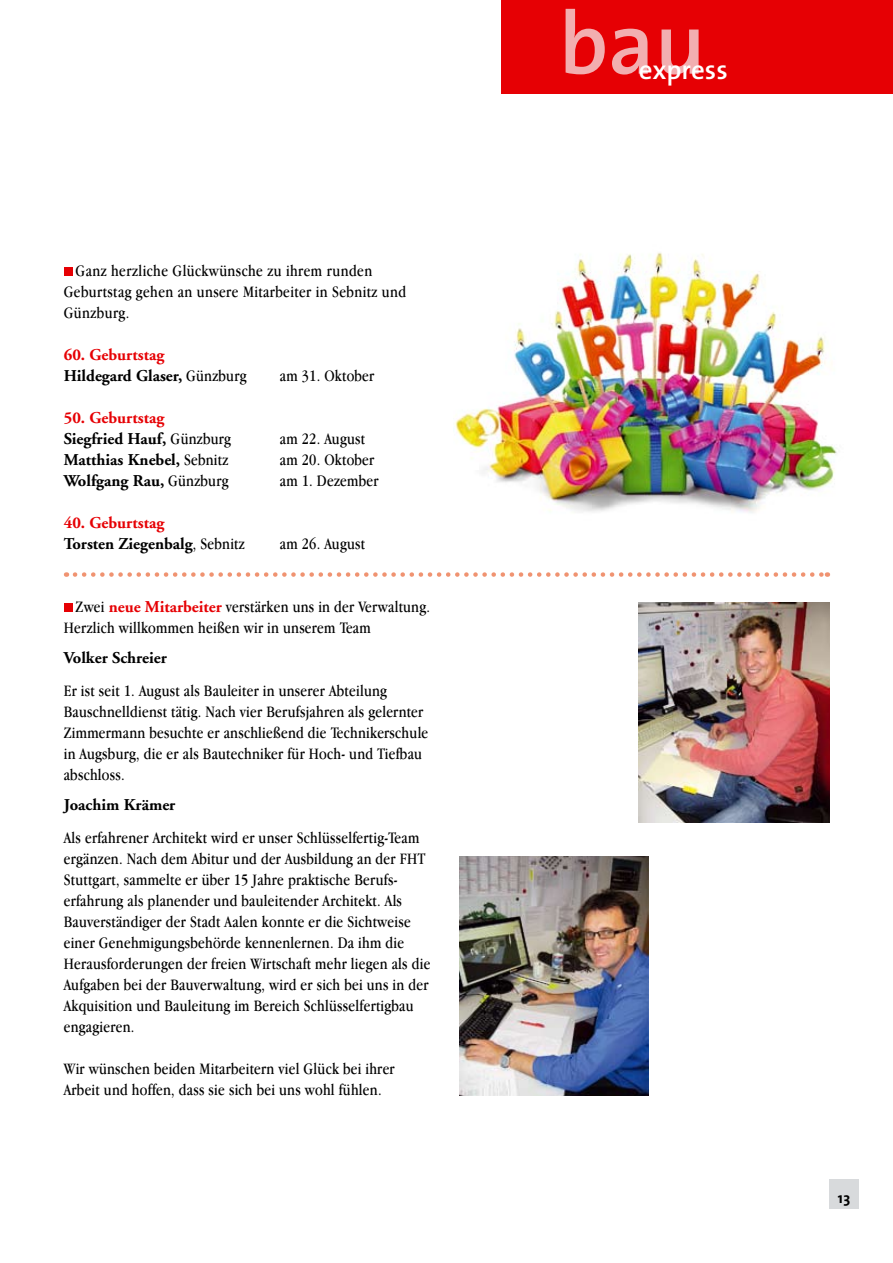
<style>
.page{position:relative;width:893px;height:1263px;background:#fff}
.page>*{position:absolute;margin:0;border:0;box-sizing:border-box;transform-origin:0 0}
.t1{font:600 27px "The Sans";color:#fff}
.t2{font:16.5px/21px "Apple Garamond";letter-spacing:.015em;color:#000}
.t3{font:700 16.5px/21px "Adobe Garamond";color:#000}
.t4{font:700 15px "The Sans";color:#000}
.s1{color:#e60004}
.s2{font-family:"Apple Garamond";font-weight:400}
.s3{font-family:"Adobe Garamond";font-weight:700;color:#e60004}
</style>
<div class="page">
<div style="left:829px;top:1179px;width:30px;height:30px;background:#d8dadc"></div>
<div style="left:502px;top:0;width:391px;height:94px;background:#e60004"></div>
<svg style="left:566px;top:9px;width:39px;height:65px"></svg>
<svg style="left:612px;top:29px;width:36px;height:46px"></svg>
<svg style="left:661px;top:30px;width:38px;height:45px"></svg>
<div style="left:64px;top:268px;width:8px;height:8px;background:#e60004"></div>
<div style="left:64px;top:604px;width:8px;height:8px;background:#e60004"></div>
<svg style="left:75px;top:572px;width:753px;height:5px"></svg>
<img style="left:638px;top:602px;width:191px;height:220px">
<img style="left:459px;top:856px;width:189px;height:239px">
<img style="left:454px;top:252px;width:383px;height:261px">
<p class="t2" style="left:64px;top:260px;width:344px;text-indent:12px">Ganz herzliche Glückwünsche zu ihrem runden<br>Geburtstag gehen an unsere Mitarbeiter in Sebnitz und<br>Günzburg.</p>
<p class="t3" style="left:64px;top:345px;width:184px"><span class="s1">60. Geburtstag<br></span>Hildegard Glaser, <span class="s2">Günzburg</span></p>
<p class="t2" style="left:280px;top:365px;width:96px">am 31. Oktober</p>
<p class="t3" style="left:64px;top:408px;width:169px"><span class="s1">50. Geburtstag<br></span>Siegfried Hauf, <span class="s2">Günzburg</span></p>
<p class="t2" style="left:280px;top:428px;width:87px">am 22. August</p>
<p class="t3" style="left:64px;top:450px;width:166px">Matthias Knebel, <span class="s2">Sebnitz</span></p>
<p class="t2" style="left:280px;top:449px;width:96px">am 20. Oktober</p>
<p class="t3" style="left:64px;top:471px;width:166px">Wolfgang Rau, <span class="s2">Günzburg</span></p>
<p class="t2" style="left:280px;top:470px;width:100px">am 1. Dezember</p>
<p class="t3" style="left:64px;top:513px;width:182px"><span class="s1">40. Geburtstag<br></span>Torsten Ziegenbalg<span class="s2">, Sebnitz</span></p>
<p class="t2" style="left:280px;top:533px;width:87px">am 26. August</p>
<p class="t2" style="left:64px;top:596px;width:368px;text-indent:12px">Zwei <span class="s3">neue Mitarbeiter</span> verstärken uns in der Verwaltung.<br>Herzlich willkommen heißen wir in unserem Team</p>
<p class="t3" style="left:64px;top:648px;width:105px">Volker Schreier</p>
<p class="t2" style="left:64px;top:680px;width:366px">Er ist seit 1. August als Bauleiter in unserer Abteilung Bauschnelldienst tätig. Nach vier Berufsjahren als gelernter Zimmermann besuchte er anschließend die Technikerschule in Augsburg, die er als Bautechniker für Hoch- und Tiefbau abschloss.</p>
<p class="t3" style="left:64px;top:795px;width:113px">Joachim Krämer</p>
<p class="t2" style="left:64px;top:827px;width:368px">Als erfahrener Architekt wird er unser Schlüsselfertig-Team ergänzen. Nach dem Abitur und der Ausbildung an der FHT Stuttgart, sammelte er über 15 Jahre praktische Berufs&shy;erfahrung als planender und bauleitender Architekt. Als Bauverständiger der Stadt Aalen konnte er die Sichtweise einer Genehmigungsbehörde kennenlernen. Da ihm die Herausforderungen der freien Wirtschaft mehr liegen als die Aufgaben bei der Bauverwaltung, wird er sich bei uns in der Akquisition und Bauleitung im Bereich Schlüsselfertigbau engagieren.</p>
<p class="t2" style="left:64px;top:1058px;width:332px">Wir wünschen beiden Mitarbeitern viel Glück bei ihrer<br>Arbeit und hoffen, dass sie sich bei uns wohl fühlen.</p>
<h1 class="t1" style="left:639px;top:48px;width:90px">express</h1>
<p class="t4" style="left:838px;top:1185px;width:14px">13</p>
</div>
